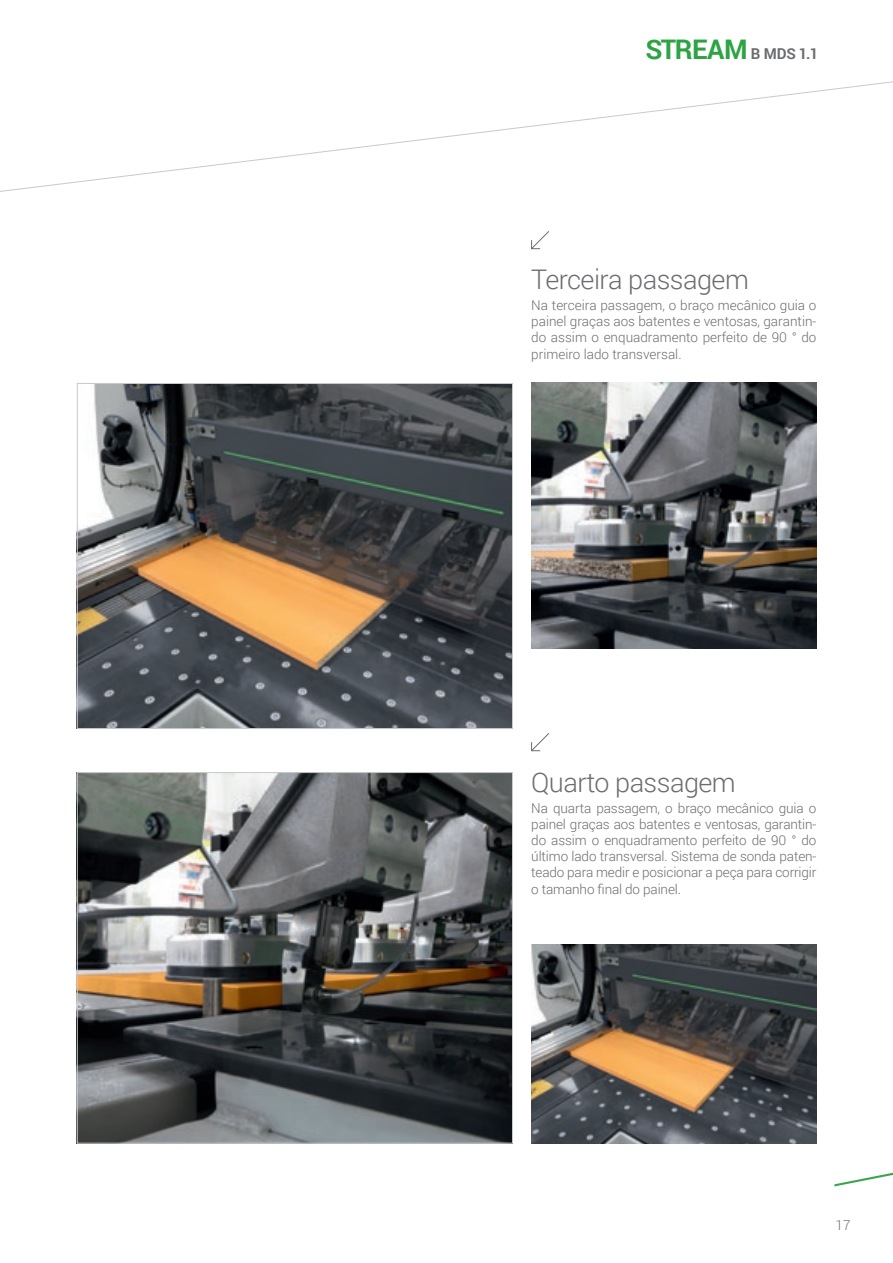
<style>
.page{position:relative;width:893px;height:1263px;background:#fff}
.page>*{position:absolute;margin:0;border:0;box-sizing:border-box;transform-origin:0 0}
.t1{font:300 27px "Roboto";letter-spacing:-.02em;color:#6c6d70}
.t2{font:700 15px "Roboto";color:#6c6d70}
.t3{font:300 13.5px/16.2px "Roboto";letter-spacing:-.01em;color:#6c6d70;text-align:justify}
.s1{font-size:27px;color:#2da343}
</style>
<div class="page">
<svg style="left:834px;top:1172px;width:59px;height:14px"></svg>
<svg style="left:0;top:81px;width:893px;height:169px"></svg>
<img style="left:79px;top:385px;width:432px;height:342px">
<div style="left:77px;top:383px;width:436px;height:346px;border:1px solid #c9cacc"></div>
<img style="left:79px;top:774px;width:432px;height:367px">
<img style="left:531px;top:383px;width:285px;height:265px">
<img style="left:531px;top:944px;width:285px;height:200px">
<svg style="left:531px;top:733px;width:18px;height:18px"></svg>
<svg style="left:531px;top:230px;width:19px;height:19px"></svg>
<p class="t2" style="left:645px;top:43px;width:174px"><span class="s1">STREAM</span> B MDS 1.1</p>
<p class="t1" style="left:531px;top:261px;width:219px">Terceira passagem</p>
<p class="t3" style="left:531px;top:297px;width:287px">Na terceira passagem, o braço mecânico guia o painel graças aos batentes e ventosas, garantin&shy;do assim o enquadramento perfeito de 90 ° do primeiro lado transversal.</p>
<p class="t1" style="left:531px;top:764px;width:206px">Quarto passagem</p>
<p class="t3" style="left:531px;top:799px;width:287px">Na quarta passagem, o braço mecânico guia o painel graças aos batentes e ventosas, garantin&shy;do assim o enquadramento perfeito de 90 ° do último lado transversal. Sistema de sonda paten&shy;teado para medir e posicionar a peça para corrigir o tamanho final do painel.</p>
<p class="t3" style="left:836px;top:1216px;width:16px">17</p>
</div>
